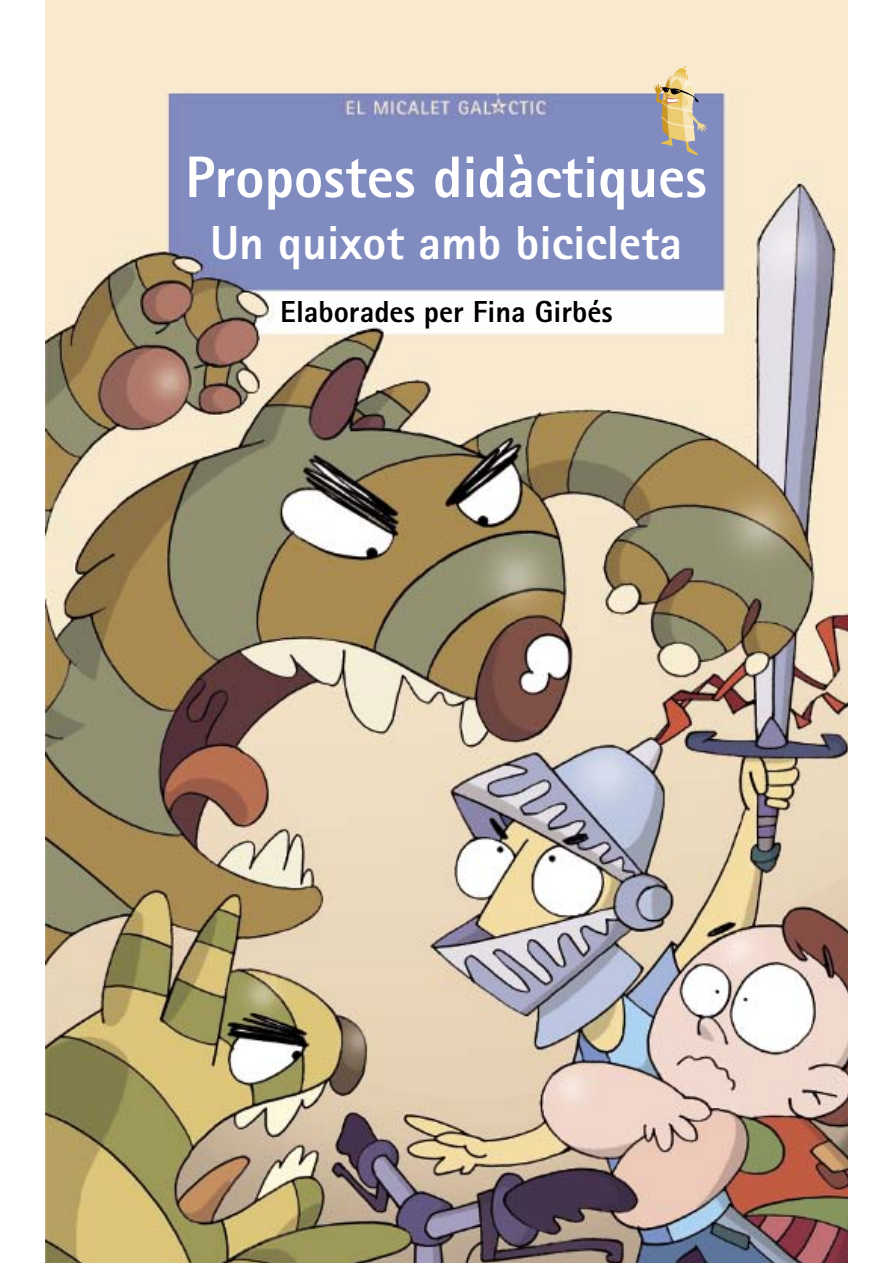
<style>
.page{position:relative;width:893px;height:1263px;background:#fff}
.page>*{position:absolute;margin:0;border:0;box-sizing:border-box;transform-origin:0 0}
.t1{font:800 58.65px "Rotis Sans Serif";color:#fff}
.t2{font:800 47.85px "Rotis Sans Serif";color:#fff}
.t3{font:800 30.45px "Rotis Sans Serif";color:#000}
</style>
<div class="page">
<img style="left:46px;top:0;width:801px;height:1263px">
<svg style="left:653px;top:66px;width:54px;height:89px;background:#c2b6a1"></svg>
<h1 class="t1" style="left:185px;top:157px;width:523px">Propostes didàctiques</h1>
<h2 class="t2" style="left:210px;top:226px;width:473px">Un quixot amb bicicleta</h2>
<p class="t3" style="left:280px;top:301px;width:334px">Elaborades per Fina Girbés</p>
</div>
